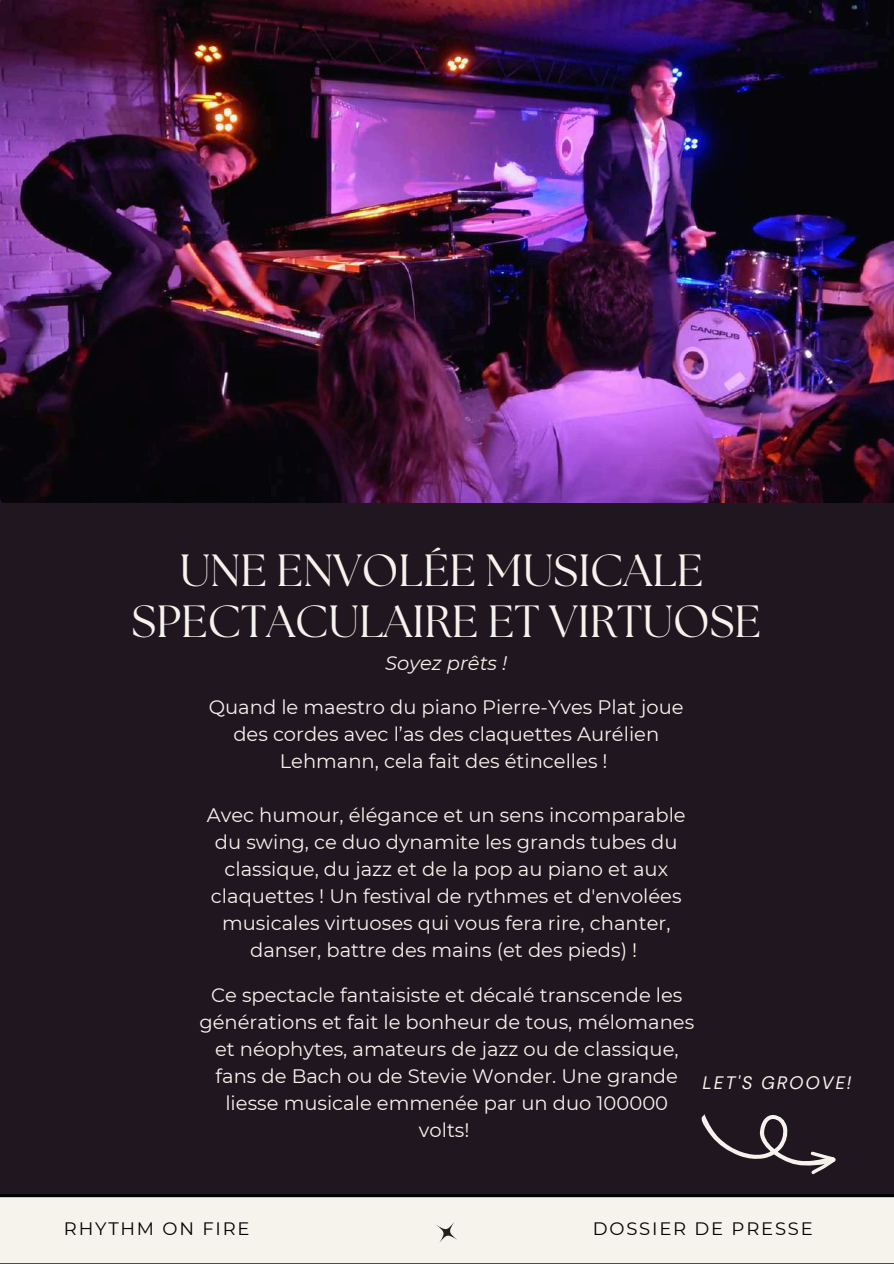
<style>
.page{position:relative;width:894px;height:1264px;background:#fff}
.page>*{position:absolute;margin:0;border:0;box-sizing:border-box;transform-origin:0 0}
.t1{font:45px/51.8px "The Seasons";color:#f6f3ec;text-align:center}
.t2{font:19.5px/27px "Montserrat";color:#f6f3ec;text-align:center}
.t3{font:italic 19.5px "Montserrat";color:#f6f3ec}
.t4{font:18px "Montserrat";letter-spacing:.1em;color:#000}
.t5{font:italic 18px "DM Sans";letter-spacing:.1em;color:#f6f3ec}
</style>
<div class="page">
<div style="left:0;top:0;width:893px;height:1263px;background:#1f161f"></div>
<svg style="left:701px;top:1114px;width:134px;height:60px"></svg>
<div style="left:0;top:1194px;width:893px;height:69px;background:#f6f3ec"></div>
<svg style="left:428px;top:1214px;width:36px;height:36px"></svg>
<img style="left:0;top:0;width:893px;height:502px">
<h1 class="t1" style="left:131px;top:547px;width:630px">UNE ENVOLÉE MUSICALE<br>SPECTACULAIRE ET VIRTUOSE</h1>
<p class="t3" style="left:385px;top:651px;width:124px">Soyez prêts !</p>
<p class="t2" style="left:209px;top:693px;width:476px">Quand le maestro du piano Pierre-Yves Plat joue des cordes avec l’as des claquettes Aurélien<br>Lehmann, cela fait des étincelles !</p>
<p class="t2" style="left:207px;top:801px;width:480px">Avec humour, élégance et un sens incomparable du swing, ce duo dynamite les grands tubes du classique, du jazz et de la pop au piano et aux claquettes ! Un festival de rythmes et d'envolées musicales virtuoses qui vous fera rire, chanter, danser, battre des mains (et des pieds) !</p>
<p class="t2" style="left:199px;top:981px;width:496px">Ce spectacle fantaisiste et décalé transcende les générations et fait le bonheur de tous, mélomanes et néophytes, amateurs de jazz ou de classique, fans de Bach ou de Stevie Wonder. Une grande liesse musicale emmenée par un duo 100000 volts!</p>
<p class="t5" style="left:702px;top:1071px;width:150px">LET'S GROOVE!</p>
<p class="t4" style="left:64px;top:1217px;width:187px">RHYTHM ON FIRE</p>
<p class="t4" style="left:592px;top:1217px;width:221px">DOSSIER DE PRESSE</p>
</div>
